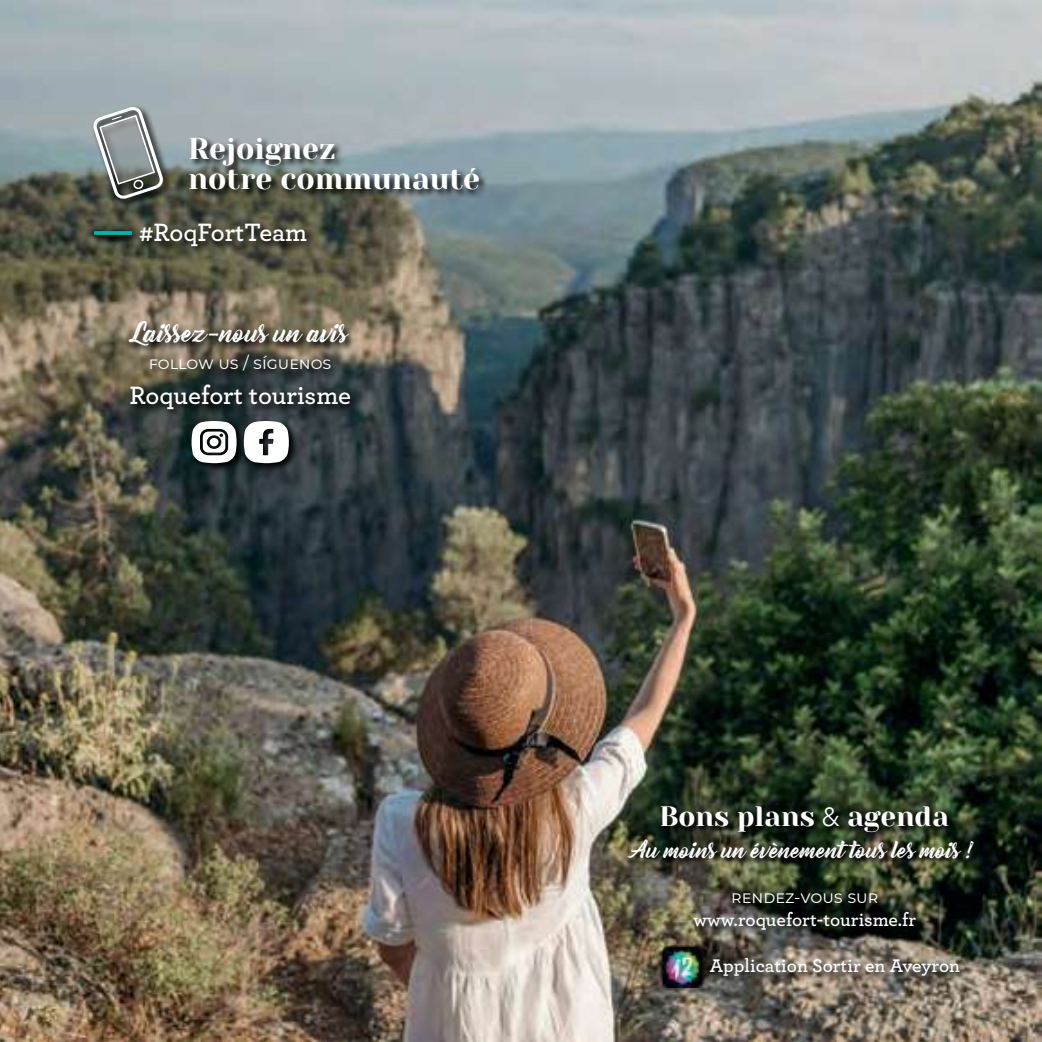
<style>
.page{position:relative;width:1042px;height:1042px;background:#fff}
.page>*{position:absolute;margin:0;border:0;box-sizing:border-box;transform-origin:0 0}
.t1{font:30.1px/30.1px "Yeseva One";color:#fff}
.t2{font:28px "Yeseva One";color:#fff}
.t3{font:600 26.43px "Archer";color:#fff}
.t4{font:24.5px "Bernadette Rough";color:#fff}
.t5{font:21.35px "Bernadette Rough";color:#fff}
.t6{font:600 19.25px "Archer";color:#fff}
.t7{font:17.15px "Montserrat";color:#fff}
.t8{font:16.97px "Montserrat";color:#fff}
.s1{font-family:"Avenir";font-weight:300;font-size:26.25px}
</style>
<div class="page">
<img style="left:0;top:0;width:1042px;height:1042px">
<svg style="left:129px;top:382px;width:230px;height:36px;background:#263031"></svg>
<svg style="left:660px;top:806px;width:296px;height:32px;background:#1e291a"></svg>
<svg style="left:692px;top:891px;width:277px;height:94px;background:#4a493f"></svg>
<svg style="left:627px;top:838px;width:354px;height:28px;background:#2f3523"></svg>
<svg style="left:138px;top:221px;width:178px;height:35px;background:#484838"></svg>
<svg style="left:92px;top:229px;width:49px;height:16px"></svg>
<svg style="left:94px;top:231px;width:38px;height:4px"></svg>
<svg style="left:188px;top:136px;width:300px;height:64px;background:#6c7878"></svg>
<svg style="left:91px;top:105px;width:81px;height:103px;background:#707771"></svg>
<svg style="left:92px;top:107px;width:72px;height:93px;background:#8a9190"></svg>
<svg style="left:189px;top:419px;width:109px;height:54px;background:#1f2a2d"></svg>
<svg style="left:192px;top:421px;width:45px;height:42px"></svg>
<div style="left:210px;top:438px;width:8px;height:8px;background:#fff;border-radius:50%"></div>
<svg style="left:244px;top:421px;width:45px;height:42px"></svg>
<svg style="left:127px;top:319px;width:231px;height:61px;background:#615b4c"></svg>
<img style="left:659px;top:945px;width:46px;height:42px">
<h1 class="t1" style="left:188px;top:133px;width:293px">Rejoignez<br>notre communauté</h1>
<h3 class="t3" style="left:139px;top:213px;width:169px">#RoqFortTeam</h3>
<p class="t4" style="left:132px;top:314px;width:217px">Laissez-nous un avis</p>
<p class="t8" style="left:149px;top:351px;width:184px">follow us / síguenos</p>
<h3 class="t3" style="left:129px;top:375px;width:223px">Roquefort tourisme</h3>
<h2 class="t2" style="left:659px;top:796px;width:291px">Bons plans <span class="s1">&amp;</span> agenda</h2>
<p class="t5" style="left:632px;top:833px;width:346px">Au moins un évènement tous les mois !</p>
<p class="t7" style="left:731px;top:885px;width:149px">rendez-vous sur</p>
<p class="t6" style="left:693px;top:905px;width:224px">www.roquefort-tourisme.fr</p>
<p class="t6" style="left:710px;top:951px;width:252px">Application Sortir en Aveyron</p>
</div>
